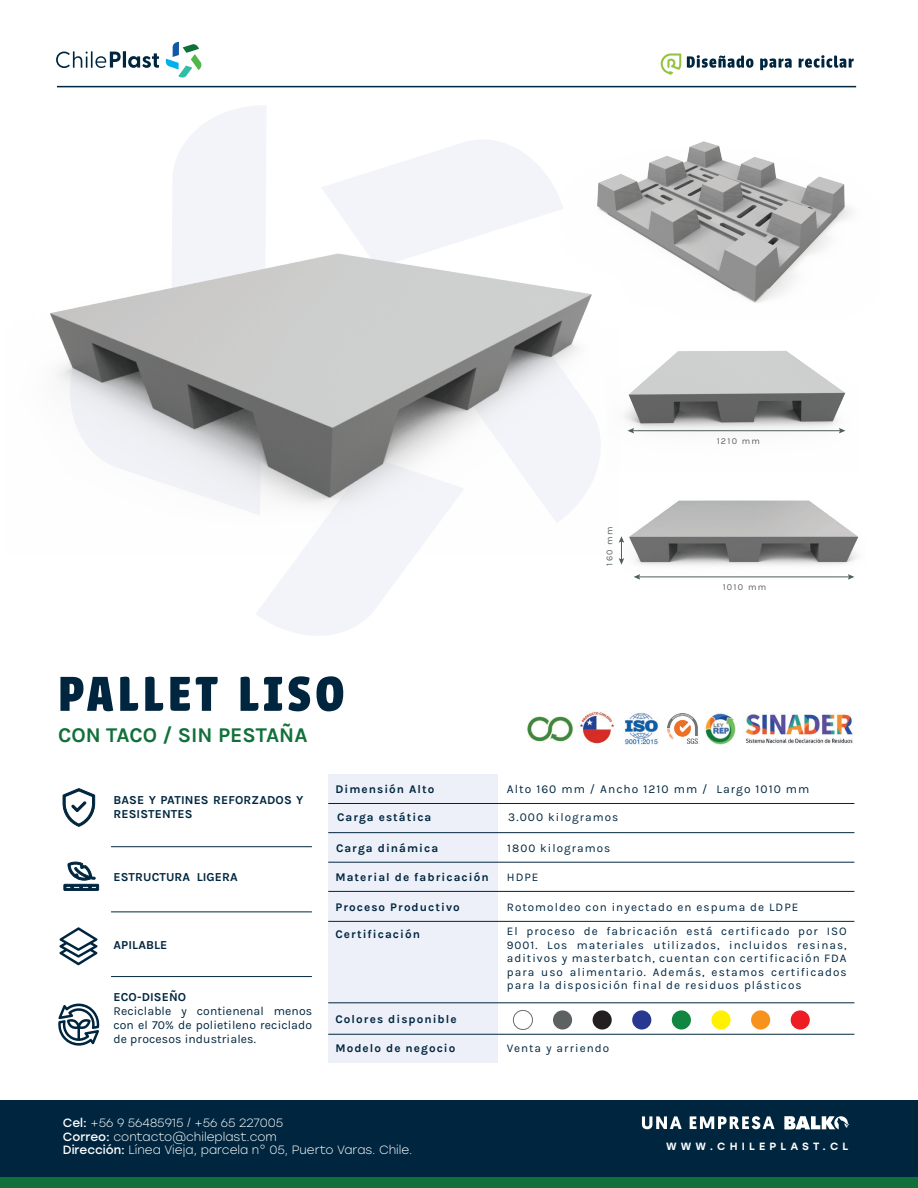
<style>
.page{position:relative;width:918px;height:1188px;background:#fff}
.page>*{position:absolute;margin:0;border:0;box-sizing:border-box;transform-origin:0 0}
.t1{font:700 54px "Urbana";letter-spacing:.09em;color:#00263f}
.t2{font:700 21px "Karla";color:#11703a}
.t3{font:12.15px/14px "Karla";letter-spacing:.01em;color:#00263f;text-align:justify}
.t4{font:700 12.15px/14px "Karla";letter-spacing:.01em;color:#00263f}
.t5{font:300 12px/13.5px "Stolzl";color:#fff}
.t6{font:12px "Karla";letter-spacing:.09em;color:#00263f}
.t7{font:11.7px/13.5px "Karla";letter-spacing:.09em;color:#00263f;text-align:justify}
.t8{font:700 11.7px "Karla";letter-spacing:.09em;color:#00263f}
.t9{font:500 10.5px "Stolzl";letter-spacing:.4em;color:#fff}
.t10{font:9.15px "Karla";letter-spacing:.14em;color:#5d6162}
.s1{font-size:12px}
.s2{font-weight:400}
</style>
<div class="page">
<svg style="left:178px;top:105px;width:349px;height:531px"></svg>
<img style="left:50px;top:156px;width:569px;height:398px">
<img style="left:606px;top:321px;width:240px;height:149px">
<img style="left:559px;top:141px;width:292px;height:180px">
<img style="left:624px;top:458px;width:234px;height:119px">
<svg style="left:619px;top:536px;width:5px;height:29px"></svg>
<hr style="left:638px;top:577px;width:212px;height:1px;background:#505e59">
<svg style="left:634px;top:574px;width:6px;height:6px"></svg>
<svg style="left:848px;top:574px;width:6px;height:6px"></svg>
<hr style="left:632px;top:430px;width:209px;height:1px;background:#505e59">
<svg style="left:628px;top:428px;width:6px;height:5px"></svg>
<svg style="left:839px;top:428px;width:6px;height:5px"></svg>
<img style="left:705px;top:713px;width:31px;height:32px">
<img style="left:667px;top:713px;width:32px;height:32px">
<img style="left:745px;top:714px;width:108px;height:30px">
<img style="left:624px;top:712px;width:35px;height:33px">
<div style="left:0;top:1101px;width:918px;height:87px;background:#00263f"></div>
<svg style="left:642px;top:1116px;width:40px;height:13px"></svg>
<svg style="left:690px;top:1116px;width:85px;height:13px"></svg>
<svg style="left:784px;top:1116px;width:65px;height:13px"></svg>
<div style="left:0;top:1178px;width:918px;height:10px;background:#11703a"></div>
<div style="left:328px;top:774px;width:170px;height:289px;background:#edf0f8"></div>
<div style="left:513px;top:1010px;width:20px;height:20px;border:1px solid #6c6d70;border-radius:50%"></div>
<div style="left:553px;top:1010px;width:19px;height:20px;background:#5d6162;border-radius:50%"></div>
<div style="left:593px;top:1010px;width:19px;height:20px;background:#231f20;border-radius:50%"></div>
<div style="left:632px;top:1010px;width:19px;height:20px;background:#283890;border-radius:50%"></div>
<div style="left:672px;top:1010px;width:19px;height:20px;background:#118641;border-radius:50%"></div>
<div style="left:711px;top:1010px;width:20px;height:20px;background:#fff101;border-radius:50%"></div>
<div style="left:751px;top:1010px;width:19px;height:20px;background:#f7931d;border-radius:50%"></div>
<div style="left:791px;top:1010px;width:19px;height:20px;background:#ee1d23;border-radius:50%"></div>
<hr style="left:328px;top:862px;width:526px;height:1px;background:#00263f">
<hr style="left:328px;top:832px;width:526px;height:1px;background:#00263f">
<hr style="left:328px;top:803px;width:526px;height:1px;background:#00263f">
<hr style="left:328px;top:891px;width:526px;height:1px;background:#00263f">
<hr style="left:328px;top:921px;width:526px;height:1px;background:#00263f">
<hr style="left:328px;top:1034px;width:526px;height:1px;background:#00263f">
<hr style="left:328px;top:1003px;width:526px;height:1px;background:#00263f">
<hr style="left:57px;top:86px;width:799px;height:1px;background:#00263f">
<svg style="left:687px;top:55px;width:66px;height:13px"></svg>
<svg style="left:760px;top:58px;width:32px;height:12px"></svg>
<svg style="left:799px;top:55px;width:55px;height:13px"></svg>
<svg style="left:661px;top:54px;width:20px;height:21px"></svg>
<svg style="left:165px;top:42px;width:37px;height:36px"></svg>
<svg style="left:56px;top:51px;width:65px;height:17px"></svg>
<hr style="left:123px;top:51px;width:3px;height:17px;background:#00263f">
<svg style="left:128px;top:53px;width:31px;height:15px"></svg>
<img style="left:580px;top:711px;width:34px;height:33px">
<img style="left:527px;top:716px;width:46px;height:26px">
<svg style="left:63px;top:788px;width:32px;height:38px"></svg>
<svg style="left:59px;top:927px;width:38px;height:38px"></svg>
<svg style="left:58px;top:1004px;width:42px;height:42px"></svg>
<hr style="left:111px;top:846px;width:201px;height:1px;background:#00263f">
<hr style="left:111px;top:912px;width:201px;height:1px;background:#00263f">
<hr style="left:111px;top:976px;width:201px;height:1px;background:#00263f">
<svg style="left:63px;top:861px;width:36px;height:30px"></svg>
<h1 class="t1" style="left:58px;top:663px;width:287px">PALLET LISO</h1>
<h2 class="t2" style="left:58px;top:723px;width:251px">CON TACO / SIN PESTAÑA</h2>
<p class="t10" style="left:605px;top:566px;width:41px;rotate:-90deg">160 mm</p>
<p class="t10" style="left:717px;top:436px;width:45px">1210 mm</p>
<p class="t10" style="left:723px;top:582px;width:45px">1010 mm</p>
<p class="t4" style="left:114px;top:793px;width:192px">BASE Y PATINES REFORZADOS Y<br>RESISTENTES</p>
<p class="t4" style="left:114px;top:870px;width:126px">ESTRUCTURA LIGERA</p>
<p class="t4" style="left:114px;top:938px;width:55px">APILABLE</p>
<p class="t4" style="left:114px;top:990px;width:74px">ECO-DISEÑO</p>
<p class="t3" style="left:114px;top:1004px;width:200px">Reciclable y contienenal menos con el 70% de polietileno reciclado de procesos industriales.</p>
<p class="t8" style="left:336px;top:782px;width:100px">Dimensión Alto</p>
<p class="t6" style="left:507px;top:782px;width:304px">Alto 160 mm / Ancho 1210 mm / Largo 1010 mm</p>
<p class="t8" style="left:337px;top:811px;width:96px">Carga estática</p>
<p class="t7" style="left:508px;top:811px;width:112px"><span class="s1">3.000</span> kilogramos</p>
<p class="t8" style="left:336px;top:841px;width:104px">Carga dinámica</p>
<p class="t7" style="left:507px;top:841px;width:105px">1800 kilogramos</p>
<p class="t8" style="left:336px;top:871px;width:155px">Material de fabricación</p>
<p class="t8" style="left:336px;top:900px;width:126px">Proceso Productivo</p>
<p class="t7" style="left:507px;top:871px;width:33px">HDPE</p>
<p class="t7" style="left:507px;top:900px;width:293px">Rotomoldeo con inyectado en espuma de LDPE</p>
<p class="t8" style="left:336px;top:927px;width:86px">Certificación</p>
<p class="t7" style="left:507px;top:925px;width:341px">El proceso de fabricación está certificado por ISO 9001. Los materiales utilizados, incluidos resinas, aditivos y masterbatch, cuentan con certificación FDA para uso alimentario. Además, estamos certificados para la disposición final de residuos plásticos</p>
<p class="t8" style="left:336px;top:1012px;width:123px">Colores disponible</p>
<p class="t8" style="left:336px;top:1042px;width:121px">Modelo de negocio</p>
<p class="t7" style="left:507px;top:1042px;width:104px">Venta y arriendo</p>
<p class="t5" style="left:63px;top:1116px;width:351px"><span class="s2">Cel:</span> +56 9 56485915 / +56 65 227005<br><span class="s2">Correo:</span> contacto@chileplast.com<br><span class="s2">Dirección:</span> Línea Vieja, parcela n° 05, Puerto Varas. Chile.</p>
<p class="t9" style="left:666px;top:1138px;width:184px">WWW.CHILEPLAST.CL</p>
</div>
